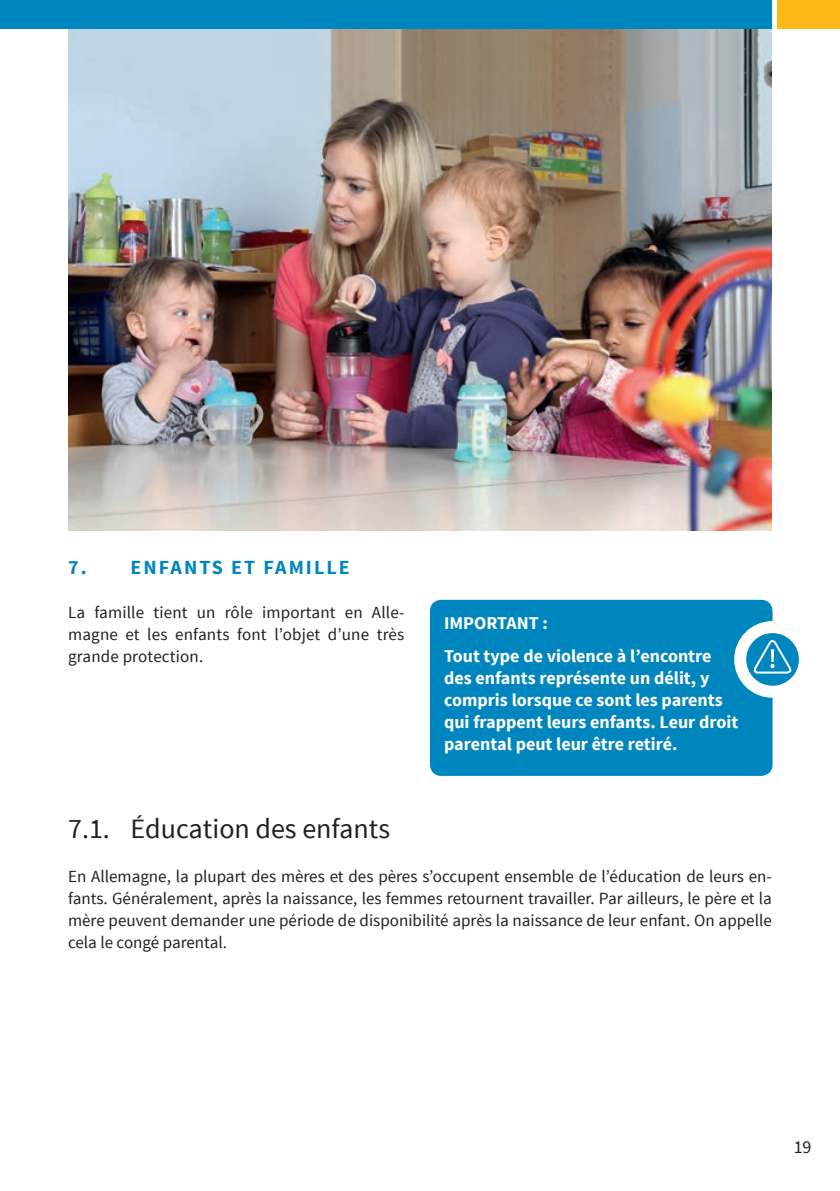
<style>
.page{position:relative;width:840px;height:1191px;background:#fff}
.page>*{position:absolute;margin:0;border:0;box-sizing:border-box;transform-origin:0 0}
.t1{font:28px "Source Sans Pro";color:#231f20}
.t2{font:700 20px "Source Sans Pro";letter-spacing:.1em;color:#0086be}
.t3{font:700 18px/22px "Source Sans Pro";color:#fff}
.t4{font:18px "Source Sans Pro";color:#231f20}
.t5{font:17px/22px "Source Sans Pro";color:#231f20;text-align:justify}
</style>
<div class="page">
<img style="left:68px;top:28px;width:703px;height:502px">
<div style="left:429px;top:600px;width:343px;height:176px;background:#0086be;border-radius:11px"></div>
<svg style="left:739px;top:627px;width:65px;height:65px"></svg>
<div style="left:733px;top:621px;width:77px;height:77px;border:12px solid #fff;border-radius:50%"></div>
<svg style="left:752px;top:638px;width:40px;height:37px"></svg>
<div style="left:0;top:0;width:771px;height:28px;background:#0086be"></div>
<div style="left:777px;top:0;width:62px;height:28px;background:#fcb814"></div>
<p class="t2" style="left:68px;top:555px;width:283px">7. ENFANTS ET FAMILLE</p>
<p class="t5" style="left:68px;top:602px;width:337px">La famille tient un rôle important en Alle&shy;magne et les enfants font l’objet d’une très grande protection.</p>
<p class="t3" style="left:444px;top:607px;width:269px;line-height:33.4px">IMPORTANT :<br>Tout type de violence à l’encontre</p>
<p class="t3" style="left:444px;top:668px;width:295px">des enfants représente un délit, y compris lorsque ce sont les parents qui frappent leurs enfants. Leur droit parental peut leur être retiré.</p>
<h1 class="t1" style="left:68px;top:811px;width:323px">7.1. Éducation des enfants</h1>
<p class="t5" style="left:68px;top:866px;width:705px">En Allemagne, la plupart des mères et des pères s’occupent ensemble de l’éducation de leurs en&shy;fants. Généralement, après la naissance, les femmes retournent travailler. Par ailleurs, le père et la mère peuvent demander une période de disponibilité après la naissance de leur enfant. On appelle cela le congé parental.</p>
<p class="t4" style="left:793px;top:1136px;width:19px">19</p>
</div>
